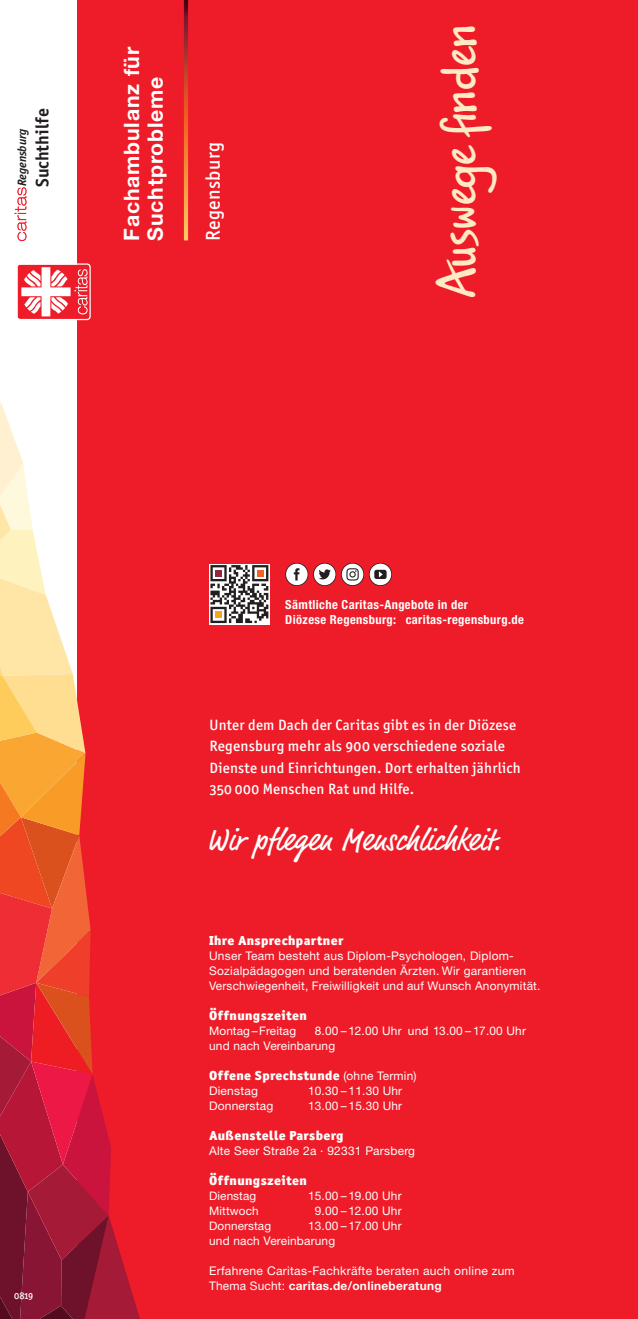
<style>
.page{position:relative;width:638px;height:1319px;background:#fff}
.page>*{position:absolute;margin:0;border:0;box-sizing:border-box;transform-origin:0 0}
.t1{font:700 47.5px "Jakob";color:#feebc5}
.t2{font:31.25px "Market";color:#fff}
.t3{font:700 21.25px/23.8px "Helvetica Neue LT";letter-spacing:.04em;color:#fff}
.t4{font:20px "Officina San ITC Medium OS";letter-spacing:.02em;color:#fff}
.t5{font:700 18.12px "Officina Sans LT";color:#231f20}
.t6{font:15px/21.2px "Officina San ITC Medium OS";letter-spacing:.015em;color:#fff}
.t7{font:900 13.12px "Officina San ITC";letter-spacing:.03em;color:#fff}
.t8{font:700 condensed 12.5px/15px "Helvetica Neue LT";letter-spacing:.03em;color:#fff}
.t9{font:italic 700 12.25px "Officina Sans LT";color:#231f20}
.t10{font:12px/15px "Helvetica Neue LT";letter-spacing:.02em;color:#fff}
.t11{font:11.88px/15px "Helvetica Neue LT";letter-spacing:.015em;color:#fff}
.t12{font:700 11.88px "Helvetica Neue LT";letter-spacing:.025em;color:#fff}
.t13{font:11.75px "Helvetica Neue LT";letter-spacing:.01em;color:#fff}
.t14{font:10px "Officina Ser ITC Medium SC";color:#fff}
.s1{font-family:"Helvetica Neue LT";font-weight:400;font-size:11.88px}
.s2{font-size:11.88px}
.s3{font-weight:400}
</style>
<div class="page">
<div style="left:78px;top:0;width:560px;height:1318px;background:#ee1c28"></div>
<svg style="left:0;top:334px;width:140px;height:984px"></svg>
<svg style="left:17px;top:263px;width:74px;height:57px"></svg>
<svg style="left:15px;top:187px;width:11px;height:54px"></svg>
<svg style="left:184px;top:0;width:4px;height:240px"></svg>
<svg style="left:209px;top:564px;width:61px;height:60px"></svg>
<svg style="left:210px;top:565px;width:58px;height:58px;background:#968f8d"></svg>
<svg style="left:285px;top:563px;width:107px;height:23px"></svg>
<p class="t5" style="left:36px;top:187px;width:80px;rotate:-90deg">Suchthilfe</p>
<p class="t9" style="left:17px;top:186px;width:59px;rotate:-90deg">Regensburg</p>
<p class="t3" style="left:122px;top:241px;width:195px;rotate:-90deg">Fachambulanz für<br>Suchtprobleme</p>
<p class="t4" style="left:203px;top:241px;width:100px;rotate:-90deg">Regensburg</p>
<p class="t1" style="left:442px;top:297px;width:274px;rotate:-90deg">Auswege finden</p>
<p class="t14" style="left:14px;top:1289px;width:20px">0819</p>
<p class="t8" style="left:285px;top:598px;width:240px">Sämtliche Caritas-Angebote in der<br>Diözese Regensburg: caritas-regensburg.de</p>
<p class="t6" style="left:210px;top:715px;width:312px">Unter dem Dach der Caritas gibt es in der Diözese Regensburg mehr als 900 verschiedene soziale Dienste und Einrichtungen. Dort erhalten jährlich 350 000 Menschen Rat und Hilfe.</p>
<p class="t2" style="left:206px;top:823px;width:296px">Wir pflegen Menschlichkeit.</p>
<p class="t7" style="left:209px;top:934px;width:136px">Ihre Ansprechpartner</p>
<p class="t10" style="left:209px;top:949px;width:318px">Unser Team besteht aus Diplom-Psychologen, Diplom-<br>Sozial päda gogen und beratenden Ärzten. Wir garantieren</p>
<p class="t11" style="left:209px;top:979px;width:333px">Verschwiegenheit, Freiwilligkeit und auf Wunsch Anonymität.</p>
<p class="t7" style="left:209px;top:1009px;width:99px">Öffnungszeiten</p>
<p class="t13" style="left:209px;top:1026px;width:88px">Montag – Freitag</p>
<p class="t11" style="left:209px;top:1024px;width:318px;text-indent:106px">8.00 – 12.00 Uhr und 13.00 – 17.00 Uhr und nach Vereinbarung</p>
<p class="t7" style="left:209px;top:1069px;width:209px">Offene Sprechstunde <span class="s1">(ohne Termin)</span></p>
<p class="t11" style="left:209px;top:1084px;width:50px">Dienstag</p>
<p class="t11" style="left:308px;top:1084px;width:96px">10.30 – 11.30 Uhr</p>
<p class="t11" style="left:209px;top:1099px;width:66px">Donnerstag</p>
<p class="t11" style="left:308px;top:1099px;width:96px">13.00 – 15.30 Uhr</p>
<p class="t7" style="left:209px;top:1129px;width:136px">Außenstelle Parsberg</p>
<p class="t10" style="left:209px;top:1144px;width:207px">Alte Seer Straße 2a · 92331 Parsberg</p>
<p class="t7" style="left:209px;top:1174px;width:99px">Öffnungszeiten</p>
<p class="t13" style="left:209px;top:1191px;width:49px">Dienstag</p>
<p class="t11" style="left:308px;top:1189px;width:95px">15.00 – 19.00 Uhr</p>
<p class="t13" style="left:209px;top:1206px;width:51px">Mittwoch</p>
<p class="t11" style="left:315px;top:1204px;width:88px">9.00 – 12.00 Uhr</p>
<p class="t13" style="left:209px;top:1221px;width:63px">Donnerstag</p>
<p class="t11" style="left:209px;top:1219px;width:194px;text-indent:99px">13.00 – 17.00 Uhr und nach Vereinbarung</p>
<p class="t10" style="left:209px;top:1264px;width:307px">Erfahrene Caritas-Fachkräfte beraten auch online <span class="s2">zum</span></p>
<p class="t12" style="left:209px;top:1281px;width:234px"><span class="s3">Thema Sucht:</span> caritas.de/onlineberatung</p>
</div>
